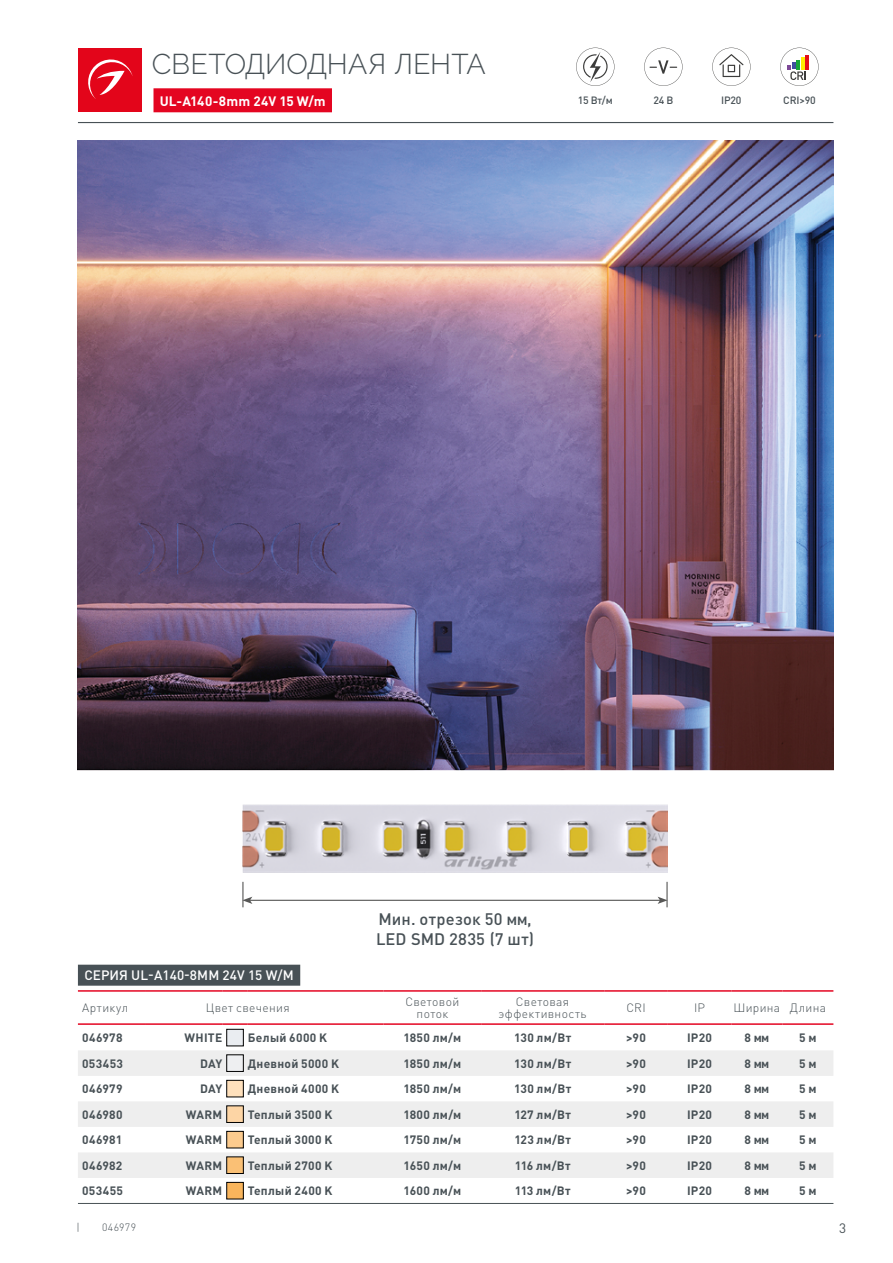
<style>
.page{position:relative;width:893px;height:1263px;background:#fff}
.page>*{position:absolute;margin:0;border:0;box-sizing:border-box;transform-origin:0 0}
.t1{font:300 28.5px "Raleway";color:#485156}
.t2{font:500 16.5px/19.8px "DIN Pro";letter-spacing:.01em;color:#485156}
.t3{font:500 13.5px "DIN Pro";color:#fff}
.t4{font:700 13.5px "DIN Pro";letter-spacing:.015em;color:#fff}
.t5{font:13.5px "DIN Pro";color:#485156}
.t6{font:700 12px "DIN Pro";letter-spacing:.025em;color:#485156}
.t7{font:300 12px/12px "DIN Pro";letter-spacing:.03em;color:#485156;text-align:center}
.t8{font:500 10.5px "DIN Pro";letter-spacing:-.025em;color:#485156}
.t9{font:300 10.5px "DIN Pro";letter-spacing:.03em;color:#485156}
</style>
<div class="page">
<div style="left:78px;top:48px;width:64px;height:64px;background:#e3051a"></div>
<svg style="left:88px;top:59px;width:45px;height:40px"></svg>
<hr style="left:78px;top:122px;width:755px;height:1px;background:#485156">
<div style="left:153px;top:88px;width:179px;height:24px;background:#e40521"></div>
<img style="left:78px;top:141px;width:755px;height:629px">
<svg style="left:576px;top:48px;width:38px;height:38px"></svg>
<svg style="left:644px;top:48px;width:38px;height:38px"></svg>
<svg style="left:712px;top:48px;width:38px;height:38px"></svg>
<svg style="left:780px;top:48px;width:39px;height:38px"></svg>
<svg style="left:77px;top:770px;width:757px;height:255px"></svg>
<hr style="left:666px;top:882px;width:2px;height:25px;background:#575756">
<hr style="left:250px;top:900px;width:410px;height:1px;background:#575756">
<svg style="left:242px;top:882px;width:10px;height:25px"></svg>
<svg style="left:658px;top:897px;width:10px;height:7px"></svg>
<img style="left:242px;top:804px;width:426px;height:68px">
<svg style="left:78px;top:957px;width:755px;height:66px"></svg>
<svg style="left:78px;top:1050px;width:755px;height:128px;fill:#eee"></svg>
<hr style="left:78px;top:990px;width:68px;height:2px;background:#e40521">
<hr style="left:146px;top:990px;width:76px;height:2px;background:#e40521">
<hr style="left:222px;top:990px;width:26px;height:2px;background:#e40521">
<hr style="left:248px;top:990px;width:136px;height:2px;background:#e40521">
<hr style="left:384px;top:990px;width:97px;height:2px;background:#e40521">
<hr style="left:481px;top:990px;width:123px;height:2px;background:#e40521">
<hr style="left:604px;top:990px;width:64px;height:2px;background:#e40521">
<hr style="left:668px;top:990px;width:63px;height:2px;background:#e40521">
<hr style="left:731px;top:990px;width:51px;height:2px;background:#e40521">
<hr style="left:782px;top:990px;width:51px;height:2px;background:#e40521">
<hr style="left:78px;top:1023px;width:68px;height:2px;background:#e40521">
<hr style="left:146px;top:1023px;width:76px;height:2px;background:#e40521">
<hr style="left:222px;top:1023px;width:26px;height:2px;background:#e40521">
<hr style="left:248px;top:1023px;width:136px;height:2px;background:#e40521">
<hr style="left:384px;top:1023px;width:97px;height:2px;background:#e40521">
<hr style="left:481px;top:1023px;width:123px;height:2px;background:#e40521">
<hr style="left:604px;top:1023px;width:64px;height:2px;background:#e40521">
<hr style="left:668px;top:1023px;width:63px;height:2px;background:#e40521">
<hr style="left:731px;top:1023px;width:51px;height:2px;background:#e40521">
<hr style="left:782px;top:1023px;width:51px;height:2px;background:#e40521">
<div style="left:78px;top:965px;width:222px;height:21px;background:#485156"></div>
<div style="left:227px;top:1029px;width:16px;height:17px;background:#eaedf1"></div>
<div style="left:227px;top:1029px;width:17px;height:17px;border:1px solid #000"></div>
<div style="left:227px;top:1055px;width:16px;height:16px;background:#eeeff1"></div>
<div style="left:227px;top:1080px;width:16px;height:17px;background:#fee0bc"></div>
<div style="left:227px;top:1080px;width:17px;height:17px;border:1px solid #000"></div>
<div style="left:227px;top:1106px;width:16px;height:16px;background:#fdd5a5"></div>
<div style="left:227px;top:1106px;width:17px;height:17px;border:1px solid #000"></div>
<div style="left:227px;top:1131px;width:16px;height:17px;background:#fccb8e"></div>
<div style="left:227px;top:1131px;width:17px;height:17px;border:1px solid #000"></div>
<div style="left:227px;top:1157px;width:16px;height:16px;background:#fac075"></div>
<div style="left:227px;top:1157px;width:17px;height:17px;border:1px solid #000"></div>
<div style="left:227px;top:1182px;width:16px;height:17px;background:#f9b55c"></div>
<div style="left:227px;top:1182px;width:17px;height:17px;border:1px solid #000"></div>
<hr style="left:78px;top:1203px;width:755px;height:1px;background:#485156">
<h1 class="t1" style="left:152px;top:48px;width:335px">СВЕТОДИОДНАЯ ЛЕНТА</h1>
<p class="t4" style="left:160px;top:92px;width:167px">UL-A140-8mm 24V 15 W/m</p>
<p class="t8" style="left:578px;top:93px;width:36px">15 Вт/м</p>
<p class="t8" style="left:653px;top:93px;width:21px">24 В</p>
<p class="t8" style="left:721px;top:93px;width:22px">IP20</p>
<p class="t8" style="left:783px;top:93px;width:34px">CRI&gt;90</p>
<h2 class="t2" style="left:376px;top:908px;width:159px">Мин. отрезок 50 мм,<br>LED SMD 2835 (7 шт)</h2>
<p class="t3" style="left:84px;top:966px;width:211px">СЕРИЯ UL-A140-8MM 24V 15 W/M</p>
<p class="t7" style="left:82px;top:1001px;width:47px">Артикул</p>
<p class="t7" style="left:206px;top:1001px;width:85px">Цвет свечения</p>
<p class="t7" style="left:405px;top:995px;width:55px">Световой поток</p>
<p class="t7" style="left:499px;top:995px;width:89px">Световая эффективность</p>
<p class="t7" style="left:626px;top:1001px;width:21px">CRI</p>
<p class="t7" style="left:694px;top:1001px;width:12px">IP</p>
<p class="t7" style="left:733px;top:1001px;width:94px">Ширина Длина</p>
<p class="t6" style="left:82px;top:1030px;width:42px">046978</p>
<p class="t6" style="left:185px;top:1030px;width:39px">WHITE</p>
<p class="t6" style="left:248px;top:1030px;width:81px">Белый 6000 K</p>
<p class="t6" style="left:403px;top:1030px;width:59px">1850 лм/м</p>
<p class="t6" style="left:514px;top:1030px;width:58px">130 лм/Вт</p>
<p class="t6" style="left:626px;top:1030px;width:21px">&gt;90</p>
<p class="t6" style="left:687px;top:1030px;width:26px">IP20</p>
<p class="t6" style="left:744px;top:1030px;width:26px">8 мм</p>
<p class="t6" style="left:799px;top:1030px;width:19px">5 м</p>
<p class="t6" style="left:82px;top:1055px;width:42px">053453</p>
<p class="t6" style="left:200px;top:1055px;width:24px">DAY</p>
<p class="t6" style="left:248px;top:1055px;width:93px">Дневной 5000 K</p>
<p class="t6" style="left:403px;top:1055px;width:59px">1850 лм/м</p>
<p class="t6" style="left:514px;top:1055px;width:58px">130 лм/Вт</p>
<p class="t6" style="left:626px;top:1055px;width:21px">&gt;90</p>
<p class="t6" style="left:687px;top:1055px;width:26px">IP20</p>
<p class="t6" style="left:744px;top:1055px;width:26px">8 мм</p>
<p class="t6" style="left:799px;top:1055px;width:19px">5 м</p>
<p class="t6" style="left:82px;top:1081px;width:42px">046979</p>
<p class="t6" style="left:200px;top:1081px;width:24px">DAY</p>
<p class="t6" style="left:248px;top:1081px;width:93px">Дневной 4000 K</p>
<p class="t6" style="left:403px;top:1081px;width:59px">1850 лм/м</p>
<p class="t6" style="left:514px;top:1081px;width:58px">130 лм/Вт</p>
<p class="t6" style="left:626px;top:1081px;width:21px">&gt;90</p>
<p class="t6" style="left:687px;top:1081px;width:26px">IP20</p>
<p class="t6" style="left:744px;top:1081px;width:26px">8 мм</p>
<p class="t6" style="left:799px;top:1081px;width:19px">5 м</p>
<p class="t6" style="left:82px;top:1106px;width:42px">046980</p>
<p class="t6" style="left:186px;top:1106px;width:38px">WARM</p>
<p class="t6" style="left:248px;top:1106px;width:86px">Теплый 3500 K</p>
<p class="t6" style="left:403px;top:1106px;width:59px">1800 лм/м</p>
<p class="t6" style="left:514px;top:1106px;width:58px">127 лм/Вт</p>
<p class="t6" style="left:626px;top:1106px;width:21px">&gt;90</p>
<p class="t6" style="left:687px;top:1106px;width:26px">IP20</p>
<p class="t6" style="left:744px;top:1106px;width:26px">8 мм</p>
<p class="t6" style="left:799px;top:1106px;width:19px">5 м</p>
<p class="t6" style="left:82px;top:1132px;width:42px">046981</p>
<p class="t6" style="left:186px;top:1132px;width:38px">WARM</p>
<p class="t6" style="left:248px;top:1132px;width:86px">Теплый 3000 K</p>
<p class="t6" style="left:404px;top:1132px;width:59px">1750 лм/м</p>
<p class="t6" style="left:514px;top:1132px;width:58px">123 лм/Вт</p>
<p class="t6" style="left:626px;top:1132px;width:21px">&gt;90</p>
<p class="t6" style="left:687px;top:1132px;width:26px">IP20</p>
<p class="t6" style="left:744px;top:1132px;width:26px">8 мм</p>
<p class="t6" style="left:799px;top:1132px;width:19px">5 м</p>
<p class="t6" style="left:82px;top:1157px;width:42px">046982</p>
<p class="t6" style="left:186px;top:1157px;width:38px">WARM</p>
<p class="t6" style="left:248px;top:1157px;width:86px">Теплый 2700 K</p>
<p class="t6" style="left:404px;top:1157px;width:59px">1650 лм/м</p>
<p class="t6" style="left:515px;top:1157px;width:57px">116 лм/Вт</p>
<p class="t6" style="left:626px;top:1157px;width:21px">&gt;90</p>
<p class="t6" style="left:687px;top:1157px;width:26px">IP20</p>
<p class="t6" style="left:744px;top:1157px;width:26px">8 мм</p>
<p class="t6" style="left:799px;top:1157px;width:19px">5 м</p>
<p class="t6" style="left:82px;top:1183px;width:42px">053455</p>
<p class="t6" style="left:186px;top:1183px;width:38px">WARM</p>
<p class="t6" style="left:248px;top:1183px;width:86px">Теплый 2400 K</p>
<p class="t6" style="left:404px;top:1183px;width:59px">1600 лм/м</p>
<p class="t6" style="left:515px;top:1183px;width:57px">113 лм/Вт</p>
<p class="t6" style="left:626px;top:1183px;width:21px">&gt;90</p>
<p class="t6" style="left:687px;top:1183px;width:26px">IP20</p>
<p class="t6" style="left:744px;top:1183px;width:26px">8 мм</p>
<p class="t6" style="left:799px;top:1183px;width:19px">5 м</p>
<p class="t9" style="left:77px;top:1220px;width:5px">|</p>
<p class="t9" style="left:102px;top:1220px;width:36px">046979</p>
<p class="t5" style="left:839px;top:1219px;width:9px">3</p>
</div>
